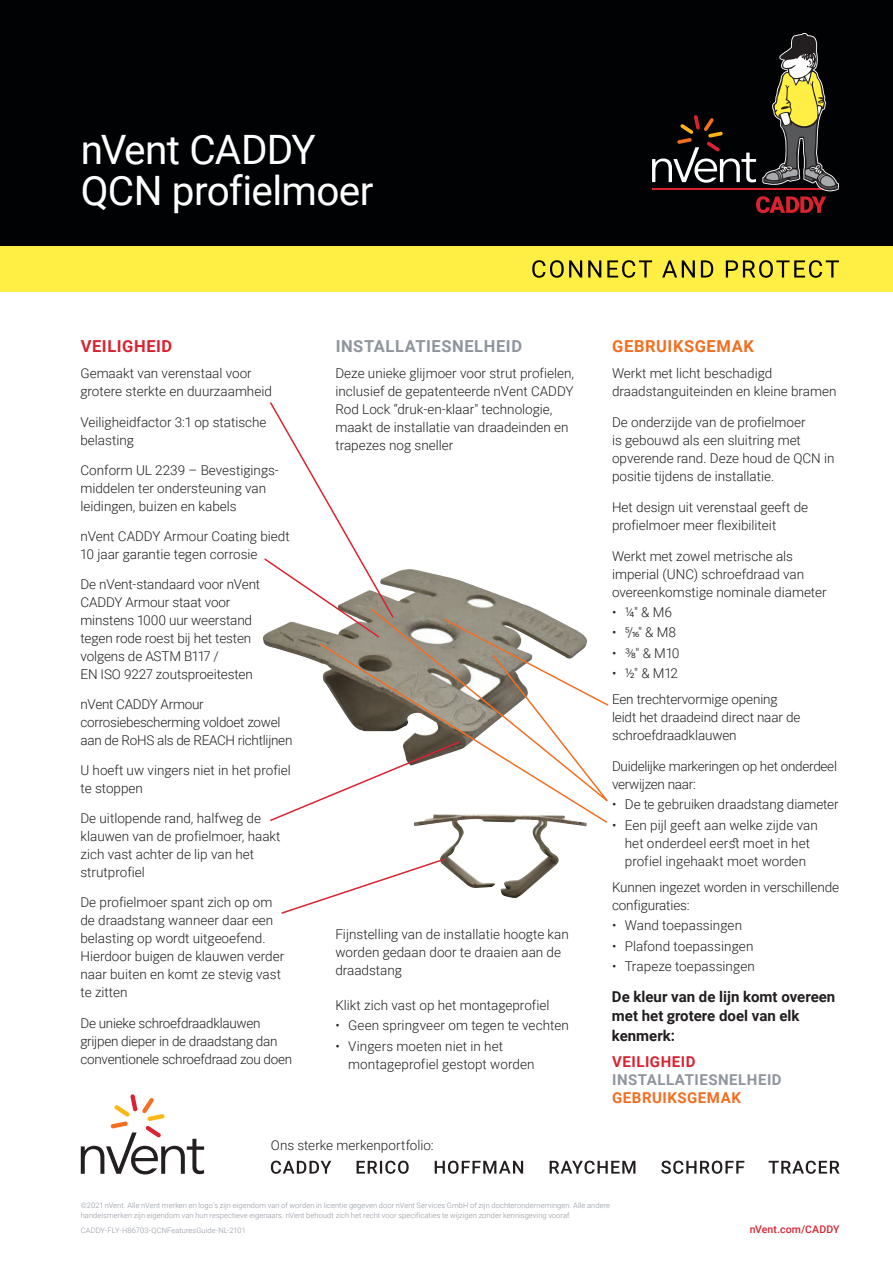
<style>
.page{position:relative;width:893px;height:1263px;background:#fff}
.page>*{position:absolute;margin:0;border:0;box-sizing:border-box;transform-origin:0 0}
.Pg1_Product_Name_-_n{font:40.5px/40.5px "Roboto";letter-spacing:-.015em;color:#fff}
.Text_-_nVent_Data_Sh{font:700 16.5px "Roboto";letter-spacing:.035em;color:#8f959e}
.Text_-_nVent_Data_Sh-2{font:700 16.5px "Roboto";letter-spacing:.035em;color:#f36e21}
.Text_-_nVent_Data_Sh-3{font:700 16.5px "Roboto";letter-spacing:.035em;color:#db2230}
.Text_-_nVent_Data_Sh-4{font:700 15px/19.5px "Roboto";color:#231f20}
.Text_-_nVent_Data_Sh-5{font:700 15px/18px "Roboto";letter-spacing:.035em;color:#8f959e}
.Text_-_nVent_Data_Sh-6{font:300 13.5px/18px "Roboto";color:#231f20}
.Text_-_nVent_Data_Sh-7{font:300 13.5px/18px "Roboto";letter-spacing:-.02em;color:#231f20}
.URL_Page___Red__Foot{font:500 10.5px "Roboto";letter-spacing:.015em;color:#db2230}
.Copyright_Standards{font:300 7.5px/10.5px "Roboto";letter-spacing:.01em;color:#8f959e}
.s1{color:#db2230}
.s2{color:#f36e21}
</style>
<div class="page">
<svg style="left:271px;top:1160px;width:568px;height:14px"></svg>
<svg style="left:81px;top:1094px;width:123px;height:80px"></svg>
<div style="left:0;top:0;width:893px;height:246px;background:#010203"></div>
<div style="left:0;top:246px;width:893px;height:45px;background:#ffef44"></div>
<svg style="left:532px;top:260px;width:307px;height:18px"></svg>
<svg style="left:652px;top:33px;width:187px;height:181px"></svg>
<img style="left:263px;top:569px;width:268px;height:94px">
<img style="left:413px;top:824px;width:174px;height:74px">
<svg style="left:281px;top:857px;width:165px;height:57px"></svg>
<svg style="left:270px;top:799px;width:49px;height:22px"></svg>
<svg style="left:263px;top:402px;width:132px;height:237px"></svg>
<svg style="left:319px;top:642px;width:288px;height:182px"></svg>
<svg style="left:370px;top:607px;width:239px;height:203px"></svg>
<p class="Pg1_Product_Name_-_n" style="left:81px;top:128px;width:294px">nVent CADDY<br>QCN profielmoer</p>
<p class="Text_-_nVent_Data_Sh-3" style="left:81px;top:334px;width:93px">VEILIGHEID</p>
<p class="Text_-_nVent_Data_Sh-6" style="left:80px;top:364px;width:193px">Gemaakt van verenstaal voor grotere sterkte en duurzaamheid</p>
<p class="Text_-_nVent_Data_Sh-6" style="left:80px;top:412px;width:188px">Veiligheidfactor 3:1 op statische belasting</p>
<p class="Text_-_nVent_Data_Sh-6" style="left:80px;top:460px;width:200px">Conform UL 2239 – Bevestigings&shy;middelen ter ondersteuning van leidingen, buizen en kabels</p>
<p class="Text_-_nVent_Data_Sh-6" style="left:80px;top:526px;width:211px">nVent CADDY Armour Coating biedt<br>10 jaar garantie tegen corrosie</p>
<p class="Text_-_nVent_Data_Sh-6" style="left:80px;top:575px;width:181px">De nVent-standaard voor nVent<br>CADDY Armour staat voor minstens 1000 uur weerstand tegen rode roest bij het testen volgens de ASTM B117 /<br>EN ISO 9227 zoutsproeitesten</p>
<p class="Text_-_nVent_Data_Sh-7" style="left:80px;top:695px;width:213px">nVent CADDY Armour corrosiebescherming voldoet zowel aan de RoHS als de REACH richtlijnen</p>
<p class="Text_-_nVent_Data_Sh-6" style="left:80px;top:761px;width:212px">U hoeft uw vingers niet in het profiel te stoppen</p>
<p class="Text_-_nVent_Data_Sh-6" style="left:80px;top:809px;width:202px">De uitlopende rand, halfweg de klauwen van de profielmoer, haakt zich vast achter de lip van het strutprofiel</p>
<p class="Text_-_nVent_Data_Sh-6" style="left:80px;top:893px;width:205px">De profielmoer spant zich op om de draadstang wanneer daar een belasting op wordt uitgeoefend.<br>Hierdoor buigen de klauwen verder naar buiten en komt ze stevig vast te zitten</p>
<p class="Text_-_nVent_Data_Sh-7" style="left:80px;top:1013px;width:213px">De unieke schroefdraadklauwen grijpen dieper in de draadstang dan conventionele schroefdraad zou doen</p>
<p class="Text_-_nVent_Data_Sh" style="left:336px;top:334px;width:188px">INSTALLATIESNELHEID</p>
<p class="Text_-_nVent_Data_Sh-6" style="left:335px;top:364px;width:240px">Deze unieke glijmoer voor strut profielen, inclusief de gepatenteerde nVent CADDY Rod Lock “druk-en-klaar" technologie, maakt de installatie van draadeinden en trapezes nog sneller</p>
<p class="Text_-_nVent_Data_Sh-6" style="left:335px;top:925px;width:235px">Fijnstelling van de installatie hoogte kan worden gedaan door te draaien aan de draadstang</p>
<p class="Text_-_nVent_Data_Sh-6" style="left:335px;top:996px;width:215px">Klikt zich vast op het montageprofiel</p>
<p class="Text_-_nVent_Data_Sh-6" style="left:335px;top:1016px;width:235px">• Geen springveer om tegen te vechten</p>
<p class="Text_-_nVent_Data_Sh-6" style="left:348px;top:1036px;width:188px;text-indent:-13px">• Vingers moeten niet in het montageprofiel gestopt worden</p>
<p class="Text_-_nVent_Data_Sh-6" style="left:271px;top:1135px;width:164px">Ons sterke merkenportfolio:</p>
<p class="Text_-_nVent_Data_Sh-2" style="left:612px;top:334px;width:143px">GEBRUIKSGEMAK</p>
<p class="Text_-_nVent_Data_Sh-6" style="left:612px;top:364px;width:226px">Werkt met licht beschadigd draadstanguiteinden en kleine bramen</p>
<p class="Text_-_nVent_Data_Sh-6" style="left:612px;top:413px;width:224px">De onderzijde van de profielmoer<br>is gebouwd als een sluitring met opverende rand. Deze houd de QCN in positie tijdens de installatie.</p>
<p class="Text_-_nVent_Data_Sh-6" style="left:612px;top:498px;width:198px">Het design uit verenstaal geeft de profielmoer meer flexibiliteit</p>
<p class="Text_-_nVent_Data_Sh-6" style="left:612px;top:546px;width:216px">Werkt met zowel metrische als imperial (UNC) schroefdraad van overeenkomstige nominale diameter</p>
<p class="Text_-_nVent_Data_Sh-6" style="left:612px;top:603px;width:62px">• ¼" &amp; M6</p>
<p class="Text_-_nVent_Data_Sh-6" style="left:612px;top:623px;width:66px">• 5/16" &amp; M8</p>
<p class="Text_-_nVent_Data_Sh-6" style="left:612px;top:643px;width:69px">• ⅜" &amp; M10</p>
<p class="Text_-_nVent_Data_Sh-6" style="left:612px;top:663px;width:67px">• ½" &amp; M12</p>
<p class="Text_-_nVent_Data_Sh-6" style="left:612px;top:690px;width:190px">Een trechtervormige opening leidt het draadeind direct naar de schroefdraadklauwen</p>
<p class="Text_-_nVent_Data_Sh-7" style="left:612px;top:757px;width:227px">Duidelijke markeringen op het onderdeel verwijzen naar:</p>
<p class="Text_-_nVent_Data_Sh-6" style="left:612px;top:795px;width:228px">• De te gebruiken draadstang diameter</p>
<p class="Text_-_nVent_Data_Sh-6" style="left:612px;top:815px;width:207px;text-align:center">• Een pijl geeft aan welke zijde van het onderdeel eerst moet in het profiel ingehaakt moet worden</p>
<p class="Text_-_nVent_Data_Sh-6" style="left:612px;top:878px;width:228px">Kunnen ingezet worden in verschillende configuraties:</p>
<p class="Text_-_nVent_Data_Sh-6" style="left:612px;top:916px;width:132px">• Wand toepassingen</p>
<p class="Text_-_nVent_Data_Sh-6" style="left:612px;top:936px;width:143px">• Plafond toepassingen</p>
<p class="Text_-_nVent_Data_Sh-6" style="left:612px;top:956px;width:144px">• Trapeze toepassingen</p>
<p class="Text_-_nVent_Data_Sh-4" style="left:612px;top:986px;width:225px">De kleur van de lijn komt overeen met het grotere doel van elk kenmerk:</p>
<p class="Text_-_nVent_Data_Sh-5" style="left:612px;top:1052px;width:171px"><span class="s1">VEILIGHEID<br></span>INSTALLATIESNELHEID<br><span class="s2">GEBRUIKSGEMAK</span></p>
<p class="Copyright_Standards" style="left:81px;top:1200px;width:531px">©2021 nVent. Alle nVent merken en logo's zijn eigendom van of worden in licentie gegeven door nVent Services GmbH of zijn dochterondernemingen. Alle andere handelsmerken zijn eigendom van hun respectieve eigenaars. nVent behoudt zich het recht voor specificaties te wijzigen zonder kennisgeving vooraf.</p>
<p class="Copyright_Standards" style="left:81px;top:1225px;width:167px">CADDY-FLY-H86703-QCNFeaturesGuide-NL-2101</p>
<p class="URL_Page___Red__Foot" style="left:750px;top:1222px;width:91px">nVent.com/CADDY</p>
</div>
